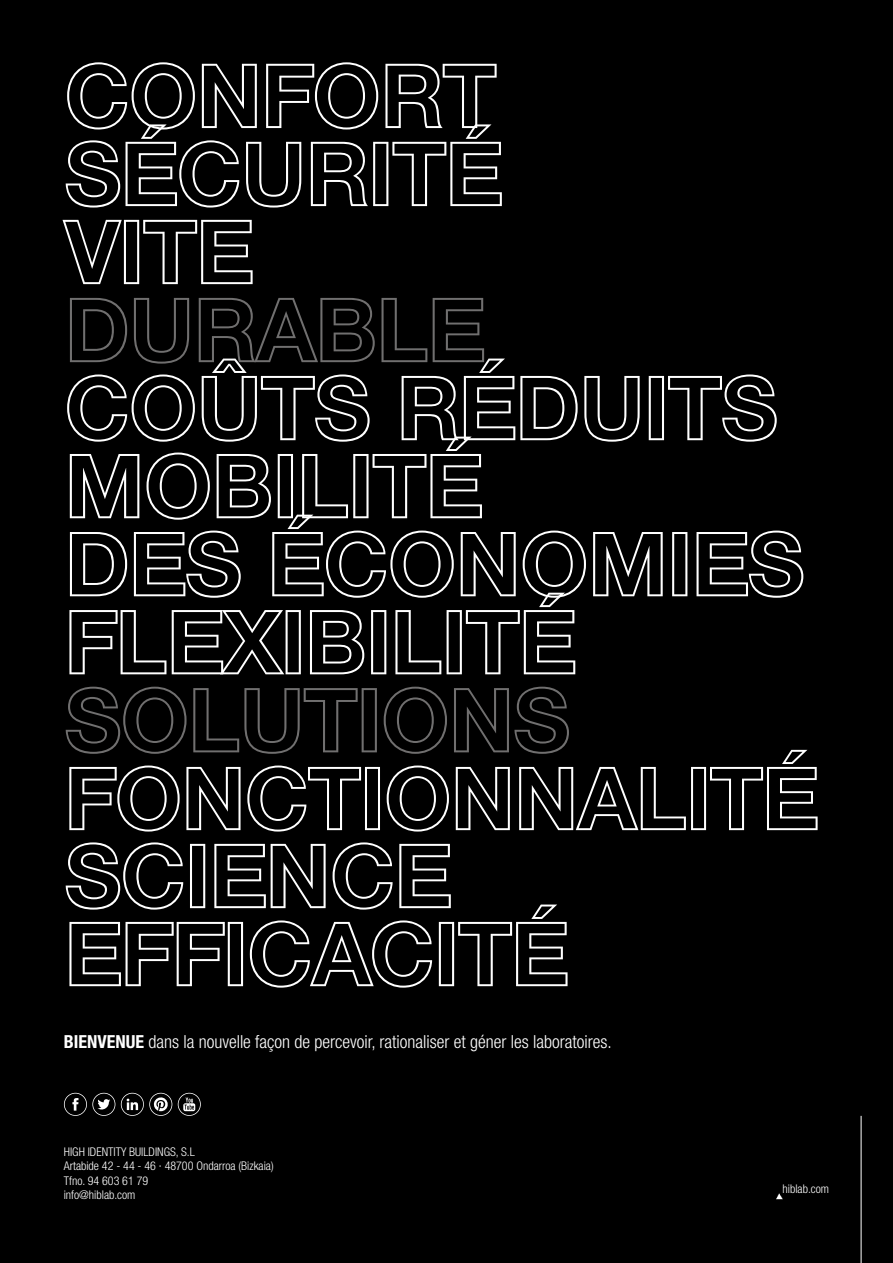
<style>
.page{position:relative;width:893px;height:1263px;background:#000}
.page>*{position:absolute;margin:0;border:0;box-sizing:border-box;transform-origin:0 0}
.t1{font:90px/78px "Helvetica Neue LT Std Bd Ou";letter-spacing:-.025em;color:#fff}
.t2{font:90px "Helvetica Neue LT Std Bd Ou";letter-spacing:-.025em;color:#706f6f}
.t3{font:88.5px "Helvetica Neue LT Std Bd Ou";letter-spacing:-.025em;color:#fff}
.t4{font:300 condensed 18px "Helvetica Neue LT Std";color:#fff}
.t5{font:300 condensed 12px/14.4px "Helvetica Neue LT Std";color:#fff}
.s1{font-weight:700}
</style>
<div class="page">
<hr style="left:861px;top:1116px;width:1px;height:147px;background:#fff">
<svg style="left:776px;top:1193px;width:7px;height:6px"></svg>
<svg style="left:64px;top:1093px;width:51px;height:23px"></svg>
<svg style="left:121px;top:1093px;width:51px;height:23px"></svg>
<svg style="left:178px;top:1093px;width:23px;height:23px"></svg>
<h1 class="t1" style="left:64px;top:57px;width:441px;text-align:justify">CONFORT SÉCURITÉ VITE</h1>
<h1 class="t2" style="left:64px;top:273px;width:423px">DURABLE</h1>
<h1 class="t1" style="left:64px;top:369px;width:743px">COÛTS RÉDUITS<br>MOBILITÉ<br>DES ÉCONOMIES<br>FLEXIBILITÉ</h1>
<h1 class="t2" style="left:64px;top:663px;width:509px">SOLUTIONS</h1>
<h2 class="t3" style="left:64px;top:742px;width:756px">FONCTIONNALITÉ</h2>
<h1 class="t1" style="left:64px;top:837px;width:506px">SCIENCE<br>EFFICACITÉ</h1>
<h3 class="t4" style="left:64px;top:1031px;width:549px"><span class="s1">BIENVENUE</span> dans la nouvelle façon de percevoir, rationaliser et géner les laboratoires.</h3>
<p class="t5" style="left:64px;top:1144px;width:211px">HIGH IDENTITY BUILDINGS, S.L<br>Artabide 42 - 44 - 46 · 48700 Ondarroa (Bizkaia)<br>Tfno. 94 603 61 79<br>info@hiblab.com</p>
<p class="t5" style="left:783px;top:1181px;width:48px">hiblab.com</p>
</div>
